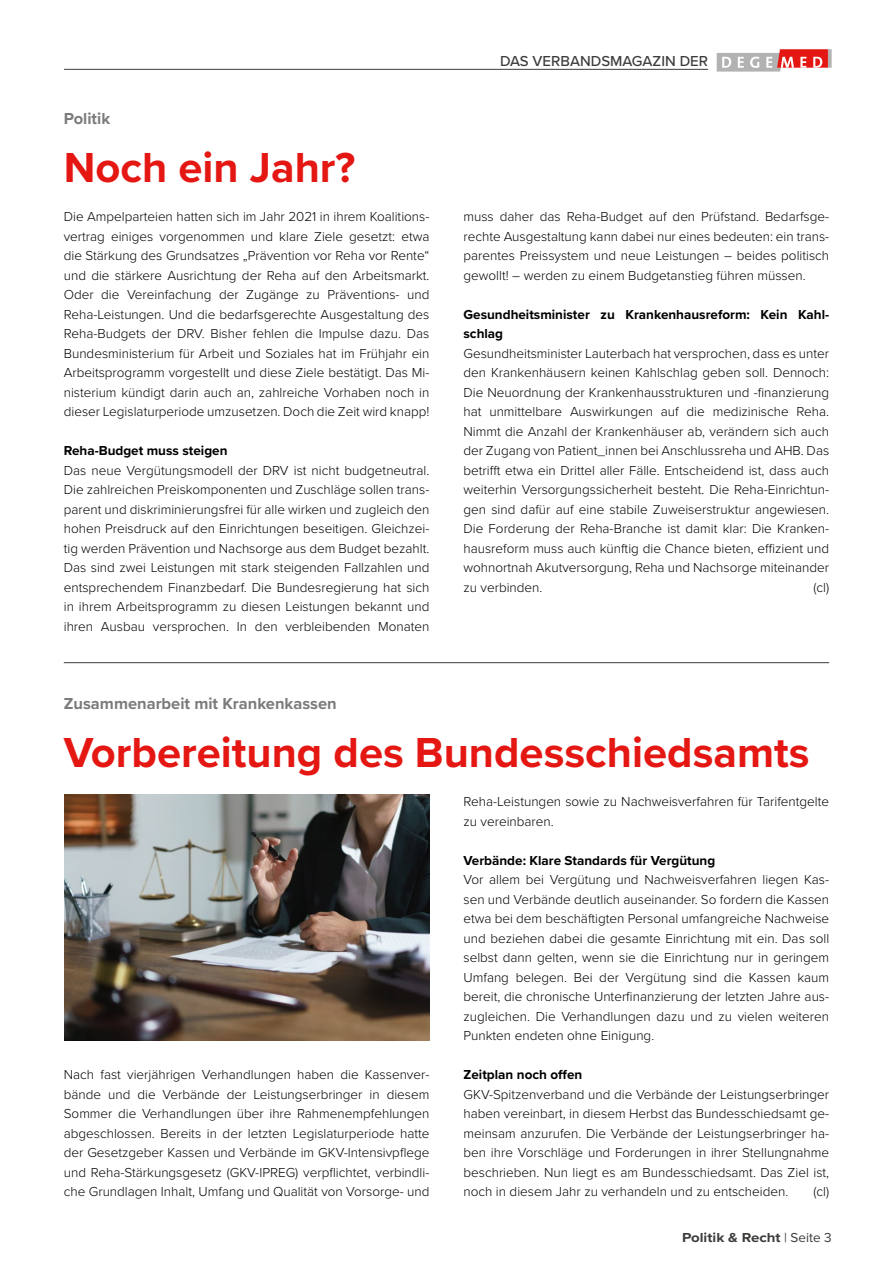
<style>
.page{position:relative;width:893px;height:1263px;background:#fff}
.page>*{position:absolute;margin:0;border:0;box-sizing:border-box;transform-origin:0 0}
.INHALT_Headline{font:700 43.5px "Proxima Nova";color:#e41713}
.INHALT_Subheadline{font:700 16.5px "Proxima Nova";color:#7c7b7b}
.t1{font:500 15px "Proxima Nova";color:#3c3c3b}
.INHALT_Grundtext{font:300 13.5px/19.5px "Proxima Nova";color:#000;text-align:justify}
.INHALT_Überschrift_im_Text{font:700 13.5px/19.5px "Proxima Nova";color:#000}
.t2{font:700 13.5px "Proxima Nova";color:#3c3c3b;scale:1.12 1}
.s1{font-weight:400}
</style>
<div class="page">
<hr style="left:64px;top:69px;width:644px;height:1px;background:#3c3c3b">
<svg style="left:828px;top:49px;width:4px;height:19px"></svg>
<svg style="left:717px;top:49px;width:111px;height:23px"></svg>
<hr style="left:64px;top:662px;width:765px;height:1px;background:#3c3c3b">
<img style="left:65px;top:794px;width:364px;height:246px">
<p class="INHALT_Subheadline" style="left:64px;top:106px;width:48px">Politik</p>
<p class="INHALT_Headline" style="left:64px;top:135px;width:293px">Noch ein Jahr?</p>
<p class="INHALT_Grundtext" style="left:64px;top:206px;width:367px">Die Ampelparteien hatten sich im Jahr 2021 in ihrem Koalitions&shy;vertrag einiges vorgenommen und klare Ziele gesetzt: etwa die Stärkung des Grundsatzes „Prävention vor Reha vor Rente“ und die stärkere Ausrichtung der Reha auf den Arbeitsmarkt.<br>Oder die Vereinfachung der Zugänge zu Präventions- und Reha-Leistungen. Und die bedarfsgerechte Ausgestaltung des Reha-Budgets der DRV. Bisher fehlen die Impulse dazu. Das Bundesministerium für Arbeit und Soziales hat im Frühjahr ein Arbeitsprogramm vorgestellt und diese Ziele bestätigt. Das Mi&shy;nisterium kündigt darin auch an, zahlreiche Vorhaben noch in dieser Legislaturperiode umzusetzen. Doch die Zeit wird knapp!</p>
<p class="INHALT_Überschrift_im_Text" style="left:64px;top:441px;width:165px">Reha-Budget muss steigen</p>
<p class="INHALT_Grundtext" style="left:64px;top:460px;width:367px">Das neue Vergütungsmodell der DRV ist nicht budgetneutral.<br>Die zahlreichen Preiskomponenten und Zuschläge sollen trans&shy;parent und diskriminierungsfrei für alle wirken und zugleich den hohen Preisdruck auf den Einrichtungen beseitigen. Gleichzei&shy;tig werden Prävention und Nachsorge aus dem Budget bezahlt.<br>Das sind zwei Leistungen mit stark steigenden Fallzahlen und entsprechendem Finanzbedarf. Die Bundesregierung hat sich in ihrem Arbeitsprogramm zu diesen Leistungen bekannt und ihren Ausbau versprochen. In den verbleibenden Monaten</p>
<p class="t1" style="left:500px;top:52px;width:210px">DAS VERBANDSMAGAZIN DER</p>
<p class="INHALT_Grundtext" style="left:463px;top:206px;width:367px">muss daher das Reha-Budget auf den Prüfstand. Bedarfsge&shy;rechte Ausgestaltung kann dabei nur eines bedeuten: ein trans&shy;parentes Preissystem und neue Leistungen – beides politisch gewollt! – werden zu einem Budgetanstieg führen müssen.</p>
<p class="INHALT_Überschrift_im_Text" style="left:463px;top:304px;width:367px">Gesundheitsminister zu Krankenhausreform: Kein Kahl&shy;schlag</p>
<p class="INHALT_Grundtext" style="left:463px;top:343px;width:367px">Gesundheitsminister Lauterbach hat versprochen, dass es unter den Krankenhäusern keinen Kahlschlag geben soll. Dennoch:<br>Die Neuordnung der Krankenhausstrukturen und -finanzierung hat unmittelbare Auswirkungen auf die medizinische Reha.<br>Nimmt die Anzahl der Krankenhäuser ab, verändern sich auch der Zugang von Patient_innen bei Anschlussreha und AHB. Das betrifft etwa ein Drittel aller Fälle. Entscheidend ist, dass auch weiterhin Versorgungssicherheit besteht. Die Reha-Einrichtun&shy;gen sind dafür auf eine stabile Zuweiserstruktur angewiesen.<br>Die Forderung der Reha-Branche ist damit klar: Die Kranken&shy;hausreform muss auch künftig die Chance bieten, effizient und wohnortnah Akutversorgung, Reha und Nachsorge miteinander zu verbinden.</p>
<p class="INHALT_Grundtext" style="left:813px;top:577px;width:17px">(cl)</p>
<p class="INHALT_Subheadline" style="left:64px;top:691px;width:274px">Zusammenarbeit mit Krankenkassen</p>
<p class="INHALT_Headline" style="left:64px;top:720px;width:747px">Vorbereitung des Bundesschiedsamts</p>
<p class="INHALT_Grundtext" style="left:64px;top:1064px;width:367px">Nach fast vierjährigen Verhandlungen haben die Kassenver&shy;bände und die Verbände der Leistungserbringer in diesem Sommer die Verhandlungen über ihre Rahmenempfehlungen abgeschlossen. Bereits in der letzten Legislaturperiode hatte der Gesetzgeber Kassen und Verbände im GKV-Intensivpflege und Reha-Stärkungsgesetz (GKV-IPREG) verpflichtet, verbindli&shy;che Grundlagen Inhalt, Umfang und Qualität von Vorsorge- und</p>
<p class="INHALT_Grundtext" style="left:463px;top:791px;width:367px">Reha-Leistungen sowie zu Nachweisverfahren für Tarifentgelte zu vereinbaren.</p>
<p class="INHALT_Überschrift_im_Text" style="left:463px;top:850px;width:253px">Verbände: Klare Standards für Vergütung</p>
<p class="INHALT_Grundtext" style="left:463px;top:869px;width:367px">Vor allem bei Vergütung und Nachweisverfahren liegen Kas&shy;sen und Verbände deutlich auseinander. So fordern die Kassen etwa bei dem beschäftigten Personal umfangreiche Nachweise und beziehen dabei die gesamte Einrichtung mit ein. Das soll selbst dann gelten, wenn sie die Einrichtung nur in geringem Umfang belegen. Bei der Vergütung sind die Kassen kaum bereit, die chronische Unterfinanzierung der letzten Jahre aus&shy;zugleichen. Die Verhandlungen dazu und zu vielen weiteren Punkten endeten ohne Einigung.</p>
<p class="INHALT_Überschrift_im_Text" style="left:463px;top:1065px;width:120px">Zeitplan noch offen</p>
<p class="INHALT_Grundtext" style="left:463px;top:1084px;width:367px">GKV-Spitzenverband und die Verbände der Leistungserbringer haben vereinbart, in diesem Herbst das Bundesschiedsamt ge&shy;meinsam anzurufen. Die Verbände der Leistungserbringer ha&shy;ben ihre Vorschläge und Forderungen in ihrer Stellungnahme beschrieben. Nun liegt es am Bundesschiedsamt. Das Ziel ist, noch in diesem Jahr zu verhandeln und zu entscheiden.</p>
<p class="INHALT_Grundtext" style="left:813px;top:1181px;width:17px">(cl)</p>
<p class="t2" style="left:682px;top:1227px;width:135px">Politik &amp; Recht <span class="s1">| Seite 3</span></p>
</div>
